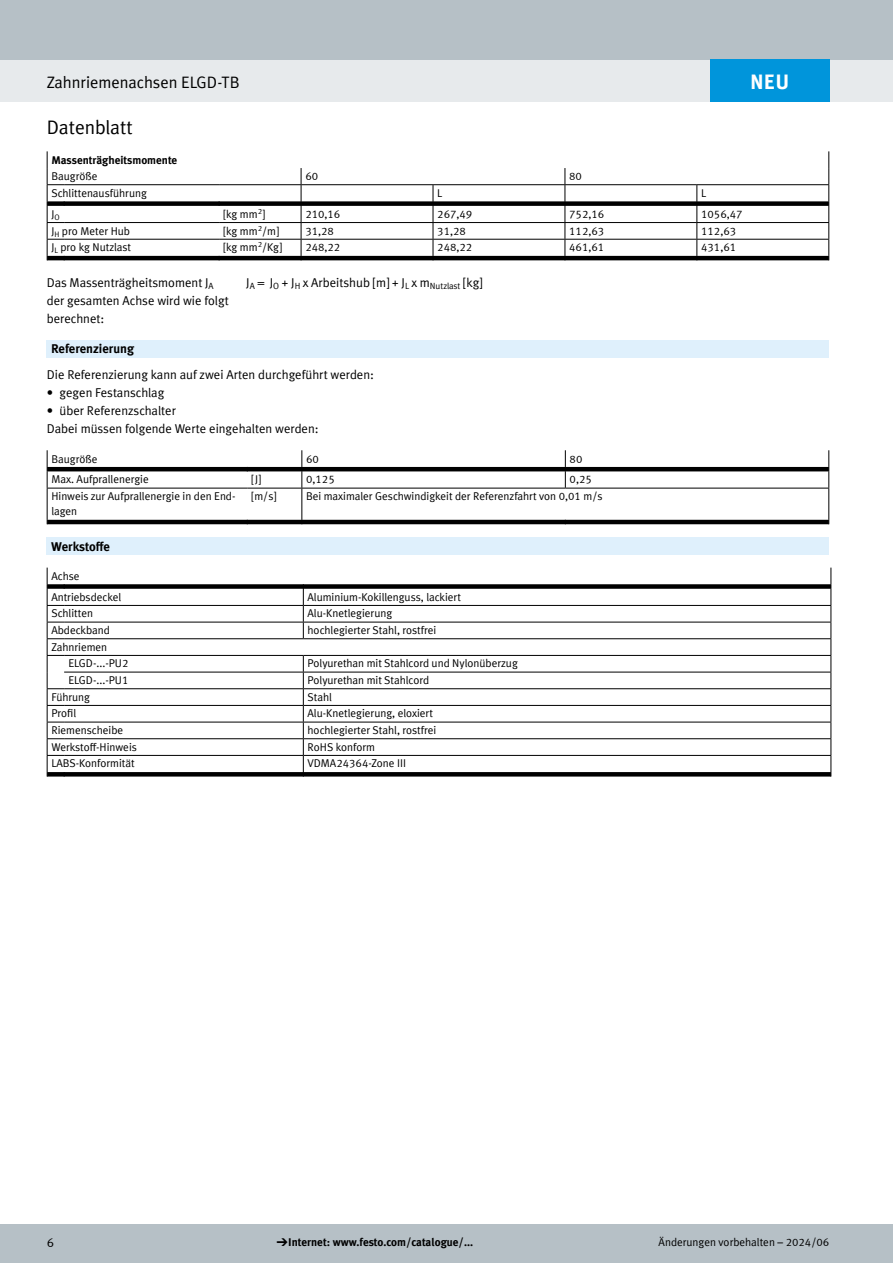
<style>
.page{position:relative;width:893px;height:1263px;background:#fff}
.page>*{position:absolute;margin:0;border:0;box-sizing:border-box;transform-origin:0 0}
.t1{font:700 21px "Festo";color:#fff}
.t2{font:19.5px "Festo";letter-spacing:-.005em;color:#000}
.t3{font:16.5px "Festo";color:#000}
.t4{font:12.75px/18px "Festo";color:#000}
.t5{font:700 12.75px "Festo";color:#000}
.t6{font:11.25px/15px "Festo";color:#000}
.t7{font:700 11.25px "Festo";color:#000}
.s1{font-family:"Meto Pict 182";font-weight:400}
</style>
<div class="page">
<div style="left:0;top:1225px;width:893px;height:38px;background:#b6c0c6"></div>
<div style="left:0;top:60px;width:893px;height:42px;background:#e7eaec"></div>
<div style="left:0;top:0;width:893px;height:60px;background:#b6c0c6"></div>
<svg style="left:65px;top:201px;width:763px;height:59px"></svg>
<hr style="left:64px;top:222px;width:155px;height:1px;background:#000">
<hr style="left:219px;top:222px;width:82px;height:1px;background:#000">
<hr style="left:301px;top:222px;width:132px;height:1px;background:#000">
<hr style="left:433px;top:222px;width:132px;height:1px;background:#000">
<hr style="left:565px;top:222px;width:132px;height:1px;background:#000">
<hr style="left:697px;top:222px;width:132px;height:1px;background:#000">
<hr style="left:64px;top:239px;width:155px;height:1px;background:#000">
<hr style="left:219px;top:239px;width:82px;height:1px;background:#000">
<hr style="left:301px;top:239px;width:132px;height:1px;background:#000">
<hr style="left:433px;top:239px;width:132px;height:1px;background:#000">
<hr style="left:565px;top:239px;width:132px;height:1px;background:#000">
<hr style="left:697px;top:239px;width:132px;height:1px;background:#000">
<svg style="left:433px;top:185px;width:1px;height:75px"></svg>
<svg style="left:696px;top:185px;width:1px;height:75px"></svg>
<svg style="left:301px;top:168px;width:1px;height:92px"></svg>
<svg style="left:565px;top:168px;width:1px;height:92px"></svg>
<svg style="left:828px;top:151px;width:1px;height:109px"></svg>
<hr style="left:301px;top:184px;width:132px;height:1px;background:#000">
<hr style="left:433px;top:184px;width:132px;height:1px;background:#000">
<hr style="left:565px;top:184px;width:132px;height:1px;background:#000">
<hr style="left:697px;top:184px;width:132px;height:1px;background:#000">
<svg style="left:47px;top:151px;width:18px;height:109px"></svg>
<hr style="left:64px;top:184px;width:155px;height:1px;background:#000">
<hr style="left:219px;top:184px;width:82px;height:1px;background:#000">
<div style="left:47px;top:340px;width:782px;height:17px;background:#dff0fc"></div>
<svg style="left:47px;top:450px;width:782px;height:74px"></svg>
<div style="left:47px;top:537px;width:782px;height:18px;background:#dff0fc"></div>
<svg style="left:65px;top:584px;width:765px;height:192px"></svg>
<hr style="left:64px;top:605px;width:239px;height:1px;background:#000">
<hr style="left:303px;top:605px;width:528px;height:1px;background:#000">
<hr style="left:64px;top:622px;width:239px;height:1px;background:#000">
<hr style="left:303px;top:622px;width:528px;height:1px;background:#000">
<hr style="left:64px;top:638px;width:239px;height:1px;background:#000">
<hr style="left:303px;top:638px;width:528px;height:1px;background:#000">
<hr style="left:64px;top:655px;width:239px;height:1px;background:#000">
<hr style="left:303px;top:655px;width:528px;height:1px;background:#000">
<hr style="left:64px;top:672px;width:239px;height:1px;background:#000">
<hr style="left:303px;top:672px;width:528px;height:1px;background:#000">
<hr style="left:64px;top:688px;width:239px;height:1px;background:#000">
<hr style="left:303px;top:688px;width:528px;height:1px;background:#000">
<hr style="left:64px;top:705px;width:239px;height:1px;background:#000">
<hr style="left:303px;top:705px;width:528px;height:1px;background:#000">
<hr style="left:64px;top:722px;width:239px;height:1px;background:#000">
<hr style="left:303px;top:722px;width:528px;height:1px;background:#000">
<hr style="left:64px;top:738px;width:239px;height:1px;background:#000">
<hr style="left:303px;top:738px;width:528px;height:1px;background:#000">
<hr style="left:64px;top:755px;width:239px;height:1px;background:#000">
<hr style="left:303px;top:755px;width:528px;height:1px;background:#000">
<svg style="left:303px;top:584px;width:1px;height:54px"></svg>
<svg style="left:303px;top:656px;width:1px;height:120px"></svg>
<svg style="left:47px;top:568px;width:18px;height:208px"></svg>
<svg style="left:830px;top:568px;width:1px;height:208px"></svg>
<div style="left:710px;top:60px;width:119px;height:42px;background:#0095db"></div>
<h3 class="t3" style="left:47px;top:70px;width:194px">Zahnriemenachsen ELGD-TB</h3>
<h2 class="t2" style="left:47px;top:113px;width:87px">Datenblatt</h2>
<p class="t7" style="left:51px;top:151px;width:127px">Massenträgheitsmomente</p>
<p class="t6" style="left:51px;top:168px;width:48px">Baugröße</p>
<p class="t6" style="left:305px;top:168px;width:14px">60</p>
<p class="t6" style="left:569px;top:168px;width:14px">80</p>
<p class="t6" style="left:51px;top:185px;width:97px">Schlittenausführung</p>
<p class="t6" style="left:437px;top:185px;width:7px">L</p>
<p class="t6" style="left:701px;top:185px;width:7px">L</p>
<p class="t6" style="left:51px;top:206px;width:10px">J<sub>O</sub></p>
<p class="t6" style="left:223px;top:206px;width:43px">[kg mm<sup>2</sup>]</p>
<p class="t6" style="left:305px;top:206px;width:37px">210,16</p>
<p class="t6" style="left:437px;top:206px;width:37px">267,49</p>
<p class="t6" style="left:569px;top:206px;width:37px">752,16</p>
<p class="t6" style="left:701px;top:206px;width:43px">1056,47</p>
<p class="t6" style="left:51px;top:222px;width:80px">J<sub>H</sub> pro Meter Hub</p>
<p class="t6" style="left:223px;top:222px;width:57px">[kg mm<sup>2</sup>/m]</p>
<p class="t6" style="left:305px;top:222px;width:30px">31,28</p>
<p class="t6" style="left:437px;top:222px;width:30px">31,28</p>
<p class="t6" style="left:569px;top:222px;width:37px">112,63</p>
<p class="t6" style="left:701px;top:222px;width:37px">112,63</p>
<p class="t6" style="left:51px;top:239px;width:81px">J<sub>L</sub> pro kg Nutzlast</p>
<p class="t6" style="left:223px;top:239px;width:60px">[kg mm<sup>2</sup>/Kg]</p>
<p class="t6" style="left:305px;top:239px;width:37px">248,22</p>
<p class="t6" style="left:437px;top:239px;width:37px">248,22</p>
<p class="t6" style="left:569px;top:239px;width:37px">461,61</p>
<p class="t6" style="left:701px;top:239px;width:37px">431,61</p>
<p class="t4" style="left:47px;top:272px;width:184px">Das Massenträgheitsmoment J<sub>A </sub>der gesamten Achse wird wie folgt berechnet:</p>
<p class="t4" style="left:246px;top:272px;width:238px">J<sub>A</sub> = J<sub>O</sub> + J<sub>H</sub> x Arbeitshub [m] + J<sub>L</sub> x m<sub>Nutzlast</sub> [kg]</p>
<p class="t5" style="left:51px;top:339px;width:85px">Referenzierung</p>
<p class="t4" style="left:47px;top:365px;width:329px">Die Referenzierung kann auf zwei Arten durchgeführt werden:</p>
<p class="t4" style="left:47px;top:383px;width:119px">• gegen Festanschlag</p>
<p class="t4" style="left:47px;top:401px;width:273px">• über Referenzschalter<br>Dabei müssen folgende Werte eingehalten werden:</p>
<p class="t6" style="left:51px;top:450px;width:48px">Baugröße</p>
<p class="t6" style="left:306px;top:450px;width:14px">60</p>
<p class="t6" style="left:570px;top:450px;width:14px">80</p>
<p class="t6" style="left:51px;top:471px;width:99px">Max. Aufprallenergie</p>
<p class="t6" style="left:252px;top:471px;width:11px">[J]</p>
<p class="t6" style="left:306px;top:471px;width:30px">0,125</p>
<p class="t6" style="left:570px;top:471px;width:24px">0,25</p>
<p class="t6" style="left:51px;top:488px;width:186px">Hinweis zur Aufprallenergie in den End&shy;lagen</p>
<p class="t6" style="left:252px;top:488px;width:26px">[m/s]</p>
<p class="t6" style="left:306px;top:488px;width:298px">Bei maximaler Geschwindigkeit der Referenzfahrt von 0,01 m/s</p>
<p class="t5" style="left:51px;top:536px;width:60px">Werkstoffe</p>
<p class="t6" style="left:51px;top:565px;width:71px;line-height:20.7px">Achse<br>Antriebsdeckel</p>
<p class="t6" style="left:308px;top:589px;width:155px">Aluminium-Kokillenguss, lackiert</p>
<p class="t6" style="left:51px;top:605px;width:43px">Schlitten</p>
<p class="t6" style="left:308px;top:605px;width:86px">Alu-Knetlegierung</p>
<p class="t6" style="left:51px;top:622px;width:60px">Abdeckband</p>
<p class="t6" style="left:308px;top:622px;width:130px">hochlegierter Stahl, rostfrei</p>
<p class="t6" style="left:68px;top:638px;width:61px;line-height:16.6px;text-indent:-17px">Zahnriemen<br>ELGD-...-PU2</p>
<p class="t6" style="left:308px;top:655px;width:212px">Polyurethan mit Stahlcord und Nylonüberzug</p>
<p class="t6" style="left:68px;top:672px;width:61px">ELGD-...-PU1</p>
<p class="t6" style="left:308px;top:672px;width:123px">Polyurethan mit Stahlcord</p>
<p class="t6" style="left:51px;top:689px;width:40px">Führung</p>
<p class="t6" style="left:308px;top:689px;width:26px">Stahl</p>
<p class="t6" style="left:51px;top:705px;width:26px">Profil</p>
<p class="t6" style="left:308px;top:705px;width:127px">Alu-Knetlegierung, eloxiert</p>
<p class="t6" style="left:51px;top:722px;width:73px">Riemenscheibe</p>
<p class="t6" style="left:308px;top:722px;width:130px">hochlegierter Stahl, rostfrei</p>
<p class="t6" style="left:51px;top:738px;width:87px">Werkstoff-Hinweis</p>
<p class="t6" style="left:308px;top:738px;width:69px">RoHS konform</p>
<p class="t6" style="left:51px;top:755px;width:85px">LABS-Konformität</p>
<p class="t6" style="left:308px;top:755px;width:100px">VDMA24364-Zone III</p>
<h1 class="t1" style="left:750px;top:65px;width:41px">NEU</h1>
<p class="t4" style="left:47px;top:1233px;width:9px">6</p>
<p class="t7" style="left:276px;top:1234px;width:198px"><span class="s1">d</span> Internet: www.festo.com/catalogue/...</p>
<p class="t6" style="left:659px;top:1234px;width:172px">Änderungen vorbehalten – 2024/06</p>
</div>
